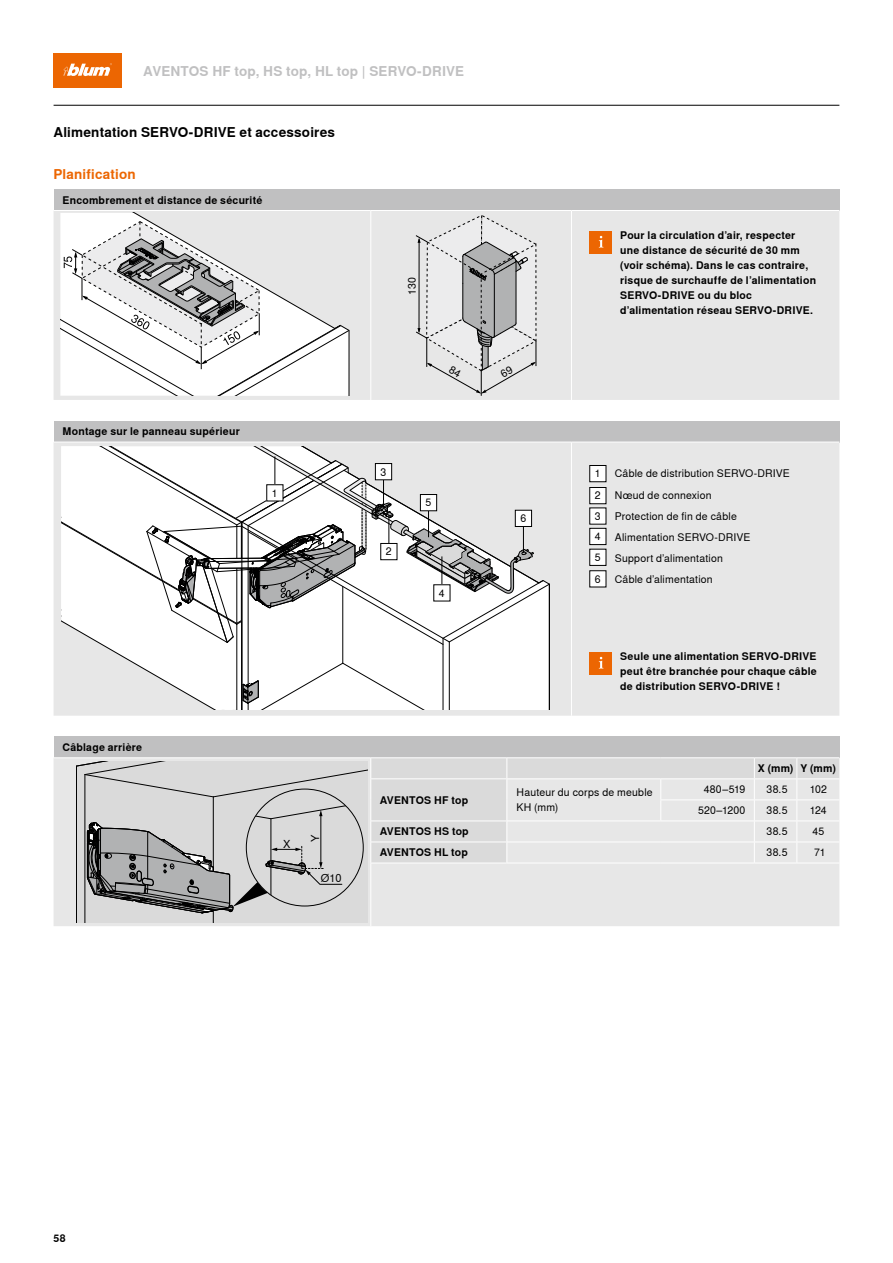
<style>
.page{position:relative;width:893px;height:1263px;background:#fff}
.page>*{position:absolute;margin:0;border:0;box-sizing:border-box;transform-origin:0 0}
._09_Tech_Head_33K_Bold_Left{font:700 13.5px "Nimbus Sans Global";letter-spacing:.01em;color:#c0c0c1}
._09_Tech_Subhead_Black_Bold{font:700 13.5px "Nimbus Sans Global";letter-spacing:.01em;color:#000}
._09_Tech_Subhead_Orange_Bold{font:700 13.5px "Nimbus Sans Global";letter-spacing:.01em;color:#ec6602}
.t1{font:10.95px "Nimbus Sans Global";color:#000}
._07_Table_Head_Black_Bold_Left{font:700 10.5px/15px "Nimbus Sans Global";letter-spacing:.02em;color:#000}
._07_Table_Copy_Black_Regular_Left{font:10.5px "Nimbus Sans Global";letter-spacing:.02em;color:#000}
._07_Table_Head_Black_Bold_Left-2{font:10.5px/15px "Nimbus Sans Global";letter-spacing:.02em;color:#000}
._07_Table_Copy_Black_Regular_Center{font:10.5px "Nimbus Sans Global";letter-spacing:.02em;color:#000}
._07_Table_Copy_Black_Regular_Right{font:10.5px "Nimbus Sans Global";letter-spacing:.01em;color:#000}
.TABLE_07_Copy_Black_left{font:10.5px "Nimbus Sans Global";color:#000}
</style>
<div class="page">
<div style="left:54px;top:189px;width:785px;height:21px;background:#c0c0c1"></div>
<div style="left:54px;top:211px;width:785px;height:189px;background:#e7e7e7"></div>
<hr style="left:370px;top:211px;width:1px;height:189px;background:#fff">
<hr style="left:571px;top:211px;width:1px;height:189px;background:#fff">
<svg style="left:60px;top:213px;width:281px;height:183px"></svg>
<svg style="left:64px;top:221px;width:286px;height:175px"></svg>
<div style="left:54px;top:421px;width:785px;height:21px;background:#c0c0c1"></div>
<div style="left:54px;top:443px;width:785px;height:273px;background:#e7e7e7"></div>
<hr style="left:571px;top:442px;width:1px;height:274px;background:#fff">
<div style="left:590px;top:232px;width:22px;height:22px;background:#ec6602"></div>
<svg style="left:599px;top:236px;width:4px;height:12px"></svg>
<div style="left:590px;top:653px;width:22px;height:22px;background:#ec6602"></div>
<svg style="left:599px;top:657px;width:4px;height:11px"></svg>
<div style="left:54px;top:54px;width:68px;height:34px;background:#ec6602"></div>
<svg style="left:63px;top:63px;width:49px;height:13px"></svg>
<div style="left:54px;top:737px;width:785px;height:21px;background:#c0c0c1"></div>
<div style="left:54px;top:758px;width:785px;height:168px;background:#e7e7e7"></div>
<svg style="left:371px;top:758px;width:468px;height:105px;background:#e2e2e2"></svg>
<hr style="left:370px;top:863px;width:137px;height:1px;background:#fff">
<hr style="left:507px;top:863px;width:154px;height:1px;background:#fff">
<hr style="left:661px;top:863px;width:93px;height:1px;background:#fff">
<hr style="left:754px;top:863px;width:43px;height:1px;background:#fff">
<hr style="left:797px;top:863px;width:42px;height:1px;background:#fff">
<hr style="left:54px;top:757px;width:317px;height:1px;background:#fff">
<hr style="left:371px;top:757px;width:136px;height:1px;background:#fff">
<hr style="left:507px;top:757px;width:154px;height:1px;background:#fff">
<hr style="left:661px;top:757px;width:93px;height:1px;background:#fff">
<hr style="left:754px;top:757px;width:43px;height:1px;background:#fff">
<hr style="left:797px;top:757px;width:42px;height:1px;background:#fff">
<hr style="left:370px;top:778px;width:137px;height:1px;background:#fff">
<svg style="left:660px;top:779px;width:1px;height:41px"></svg>
<hr style="left:370px;top:820px;width:137px;height:1px;background:#fff">
<hr style="left:370px;top:841px;width:137px;height:1px;background:#fff">
<svg style="left:506px;top:758px;width:1px;height:105px"></svg>
<hr style="left:370px;top:863px;width:1px;height:63px;background:#fff">
<hr style="left:507px;top:778px;width:154px;height:1px;background:#fff">
<hr style="left:661px;top:778px;width:93px;height:1px;background:#fff">
<hr style="left:754px;top:778px;width:43px;height:1px;background:#fff">
<hr style="left:660px;top:799px;width:94px;height:1px;background:#fff">
<hr style="left:754px;top:799px;width:43px;height:1px;background:#fff">
<hr style="left:507px;top:820px;width:154px;height:1px;background:#fff">
<hr style="left:661px;top:820px;width:93px;height:1px;background:#fff">
<hr style="left:754px;top:820px;width:43px;height:1px;background:#fff">
<hr style="left:507px;top:841px;width:154px;height:1px;background:#fff">
<hr style="left:661px;top:841px;width:93px;height:1px;background:#fff">
<hr style="left:754px;top:841px;width:43px;height:1px;background:#fff">
<svg style="left:754px;top:758px;width:1px;height:105px"></svg>
<hr style="left:797px;top:820px;width:42px;height:1px;background:#fff">
<hr style="left:797px;top:778px;width:42px;height:1px;background:#fff">
<hr style="left:797px;top:799px;width:42px;height:1px;background:#fff">
<hr style="left:797px;top:841px;width:42px;height:1px;background:#fff">
<svg style="left:796px;top:758px;width:1px;height:105px"></svg>
<svg style="left:76px;top:758px;width:295px;height:165px;background:#c0c1c1"></svg>
<hr style="left:54px;top:105px;width:785px;height:1px;background:#000">
<svg style="left:61px;top:446px;width:489px;height:264px"></svg>
<div style="left:515px;top:510px;width:17px;height:16px;background:#fff"></div>
<div style="left:515px;top:510px;width:17px;height:17px;border:1px solid #000"></div>
<div style="left:590px;top:465px;width:16px;height:17px;background:#fff"></div>
<div style="left:589px;top:465px;width:17px;height:17px;border:1px solid #000"></div>
<div style="left:590px;top:487px;width:16px;height:17px;background:#fff"></div>
<div style="left:589px;top:487px;width:17px;height:17px;border:1px solid #000"></div>
<div style="left:590px;top:508px;width:16px;height:16px;background:#fff"></div>
<div style="left:590px;top:528px;width:16px;height:17px;background:#fff"></div>
<div style="left:589px;top:528px;width:17px;height:17px;border:1px solid #000"></div>
<div style="left:590px;top:549px;width:16px;height:16px;background:#fff"></div>
<div style="left:589px;top:549px;width:17px;height:17px;border:1px solid #000"></div>
<div style="left:590px;top:571px;width:16px;height:16px;background:#fff"></div>
<svg style="left:415px;top:215px;width:122px;height:181px;background:#cfcfcf"></svg>
<p class="_09_Tech_Head_33K_Bold_Left" style="left:143px;top:63px;width:322px">AVENTOS HF top, HS top, HL top | SERVO-DRIVE</p>
<p class="_09_Tech_Subhead_Black_Bold" style="left:54px;top:124px;width:283px">Alimentation SERVO-DRIVE et accessoires</p>
<p class="_09_Tech_Subhead_Orange_Bold" style="left:54px;top:166px;width:84px">Planification</p>
<p class="_07_Table_Head_Black_Bold_Left" style="left:63px;top:193px;width:201px">Encombrement et distance de sécurité</p>
<p class="_07_Table_Copy_Black_Regular_Left" style="left:406px;top:295px;width:19px;rotate:-90deg">130</p>
<p class="_07_Table_Head_Black_Bold_Left" style="left:620px;top:228px;width:197px">Pour la circulation d’air, respecter une distance de sécurité de 30 mm (voir schéma). Dans le cas contraire, risque de surchauffe de l’alimentation SERVO-DRIVE ou du bloc d’alimentation réseau SERVO-DRIVE.</p>
<p class="_07_Table_Head_Black_Bold_Left" style="left:63px;top:424px;width:179px">Montage sur le panneau supérieur</p>
<p class="TABLE_07_Copy_Black_left" style="left:272px;top:487px;width:7px">1</p>
<p class="_07_Table_Head_Black_Bold_Left" style="left:63px;top:740px;width:81px">Câblage arrière</p>
<p class="t1" style="left:283px;top:837px;width:9px">X</p>
<p class="t1" style="left:309px;top:842px;width:9px;rotate:-90deg">Y</p>
<p class="t1" style="left:321px;top:872px;width:22px">Ø10</p>
<p class="TABLE_07_Copy_Black_left" style="left:381px;top:466px;width:7px">3</p>
<p class="TABLE_07_Copy_Black_left" style="left:386px;top:546px;width:7px">2</p>
<p class="TABLE_07_Copy_Black_left" style="left:426px;top:497px;width:7px">5</p>
<p class="TABLE_07_Copy_Black_left" style="left:439px;top:587px;width:7px">4</p>
<p class="_07_Table_Head_Black_Bold_Left" style="left:380px;top:793px;width:90px">AVENTOS HF top</p>
<p class="TABLE_07_Copy_Black_left" style="left:520px;top:512px;width:7px">6</p>
<p class="TABLE_07_Copy_Black_left" style="left:595px;top:468px;width:7px">1</p>
<p class="TABLE_07_Copy_Black_left" style="left:595px;top:490px;width:7px">2</p>
<p class="TABLE_07_Copy_Black_left" style="left:595px;top:510px;width:7px">3</p>
<p class="TABLE_07_Copy_Black_left" style="left:595px;top:530px;width:7px">4</p>
<p class="TABLE_07_Copy_Black_left" style="left:595px;top:551px;width:7px">5</p>
<p class="TABLE_07_Copy_Black_left" style="left:595px;top:573px;width:7px">6</p>
<p class="_07_Table_Copy_Black_Regular_Left" style="left:615px;top:468px;width:177px">Câble de distribution SERVO-DRIVE</p>
<p class="_07_Table_Copy_Black_Regular_Left" style="left:615px;top:489px;width:98px">Nœud de connexion</p>
<p class="_07_Table_Copy_Black_Regular_Left" style="left:615px;top:510px;width:123px">Protection de fin de câble</p>
<p class="_07_Table_Copy_Black_Regular_Left" style="left:615px;top:531px;width:137px">Alimentation SERVO-DRIVE</p>
<p class="_07_Table_Copy_Black_Regular_Left" style="left:615px;top:552px;width:110px">Support d’alimentation</p>
<p class="_07_Table_Copy_Black_Regular_Left" style="left:615px;top:573px;width:99px">Câble d’alimentation</p>
<p class="_07_Table_Head_Black_Bold_Left" style="left:620px;top:649px;width:198px;text-align:justify">Seule une alimentation SERVO-DRIVE peut être branchée pour chaque câble de distribution SERVO-DRIVE !</p>
<p class="_07_Table_Head_Black_Bold_Left" style="left:758px;top:761px;width:37px">X (mm)</p>
<p class="_07_Table_Head_Black_Bold_Left" style="left:800px;top:761px;width:37px">Y (mm)</p>
<p class="_07_Table_Head_Black_Bold_Left-2" style="left:517px;top:785px;width:138px">Hauteur du corps de meuble<br>KH (mm)</p>
<p class="_07_Table_Copy_Black_Regular_Right" style="left:704px;top:783px;width:43px">480–519</p>
<p class="_07_Table_Copy_Black_Regular_Center" style="left:767px;top:783px;width:22px">38.5</p>
<p class="_07_Table_Copy_Black_Regular_Center" style="left:810px;top:783px;width:19px">102</p>
<p class="_07_Table_Copy_Black_Regular_Right" style="left:698px;top:804px;width:49px">520–1200</p>
<p class="_07_Table_Copy_Black_Regular_Center" style="left:767px;top:804px;width:22px">38.5</p>
<p class="_07_Table_Copy_Black_Regular_Center" style="left:810px;top:804px;width:18px">124</p>
<p class="_07_Table_Head_Black_Bold_Left" style="left:380px;top:824px;width:91px">AVENTOS HS top</p>
<p class="_07_Table_Copy_Black_Regular_Center" style="left:767px;top:825px;width:22px">38.5</p>
<p class="_07_Table_Copy_Black_Regular_Center" style="left:812px;top:825px;width:13px">45</p>
<p class="_07_Table_Head_Black_Bold_Left" style="left:380px;top:845px;width:90px">AVENTOS HL top</p>
<p class="_07_Table_Copy_Black_Regular_Center" style="left:767px;top:846px;width:22px">38.5</p>
<p class="_07_Table_Copy_Black_Regular_Center" style="left:814px;top:846px;width:13px">71</p>
<p class="_07_Table_Head_Black_Bold_Left" style="left:54px;top:1231px;width:14px">58</p>
</div>
